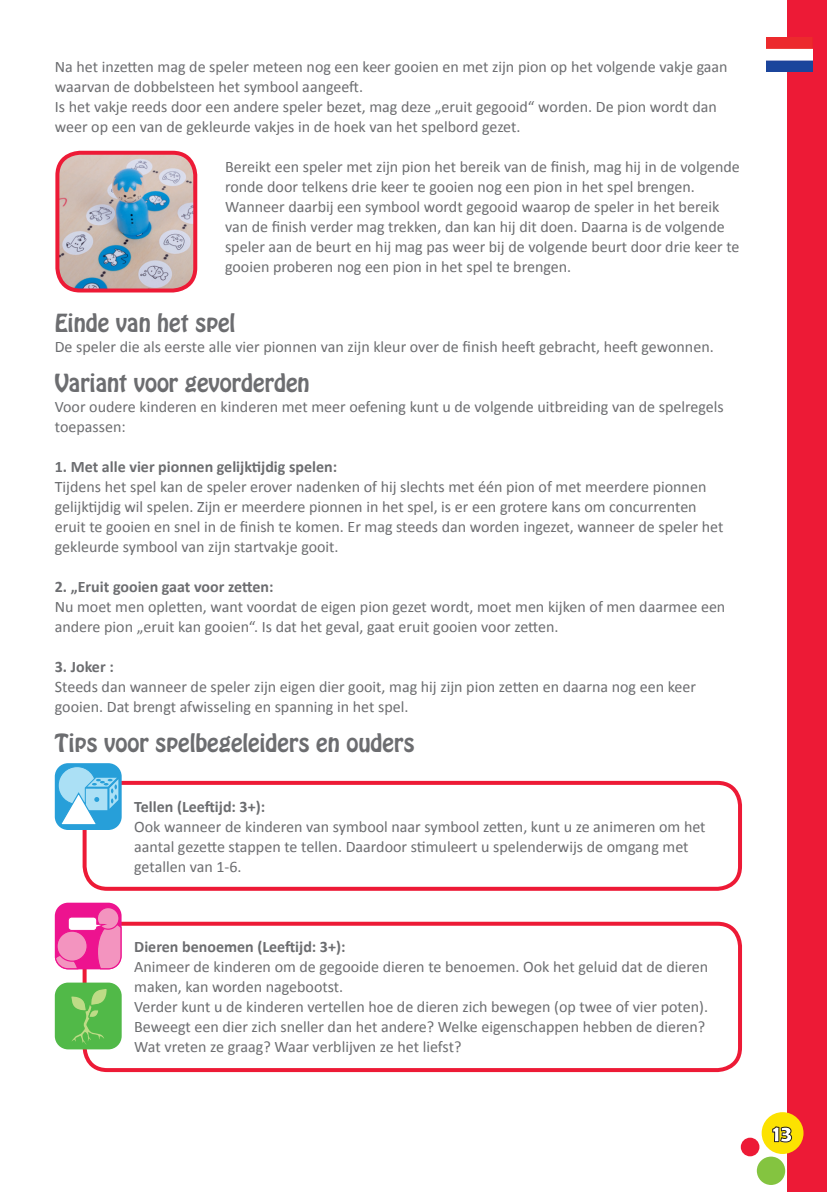
<style>
.page{position:relative;width:827px;height:1192px;background:#fff}
.page>*{position:absolute;margin:0;border:0;box-sizing:border-box;transform-origin:0 0}
.t1{font:700 24px "Berlin Sans FB Demi";color:#fff}
.t2{font:22px "Hobo Std";color:#6c6d70}
.t3{font:16px/20px "Calibri";color:#6c6d70}
.t4{font:700 16px "Calibri";color:#6c6d70}
</style>
<div class="page">
<div style="left:787px;top:0;width:39px;height:1192px;background:#ed1a36"></div>
<div style="left:761px;top:1112px;width:42px;height:42px;background:#fce201;border-radius:50%"></div>
<div style="left:740px;top:1138px;width:19px;height:18px;background:#ed1a36;border-radius:50%"></div>
<div style="left:756px;top:1157px;width:28px;height:28px;background:#84c440;border-radius:50%"></div>
<svg style="left:771px;top:1126px;width:21px;height:59px"></svg>
<img style="left:766px;top:37px;width:46px;height:35px">
<div style="left:83px;top:781px;width:658px;height:110px;border:4px solid #ed1a36;border-radius:23px"></div>
<div style="left:83px;top:922px;width:658px;height:150px;border:4px solid #ed1a36;border-radius:23px"></div>
<div style="left:55px;top:763px;width:66px;height:67px;background:#279fd9;border-radius:13px"></div>
<div style="left:58px;top:767px;width:38px;height:37px;background:#abe0f5;border-radius:50%"></div>
<div style="left:58px;top:766px;width:38px;height:39px;border:1px solid #279fd9;border-radius:50%"></div>
<svg style="left:59px;top:777px;width:60px;height:49px"></svg>
<svg style="left:55px;top:903px;width:66px;height:66px;background:#ef47a3"></svg>
<div style="left:97px;top:908px;width:22px;height:21px;background:#f394bf;border-radius:50%"></div>
<div style="left:97px;top:907px;width:22px;height:23px;border:1px solid #ed138f;border-radius:50%"></div>
<div style="left:57px;top:931px;width:30px;height:30px;background:#f394bf;border-radius:50%"></div>
<div style="left:56px;top:930px;width:32px;height:32px;border:1px solid #ed138f;border-radius:50%"></div>
<div style="left:68px;top:917px;width:29px;height:13px;background:#fff;border-radius:3px"></div>
<div style="left:68px;top:917px;width:29px;height:14px;border:1px solid #ed138f;border-radius:3px"></div>
<div style="left:55px;top:983px;width:67px;height:66px;background:#51b948;border-radius:13px"></div>
<svg style="left:71px;top:989px;width:36px;height:56px"></svg>
<img style="left:60px;top:153px;width:135px;height:137px">
<div style="left:55px;top:151px;width:142px;height:141px;border:4px solid #ed1a36;border-radius:23px"></div>
<p class="t3" style="left:55px;top:57px;width:674px">Na het inzetten mag de speler meteen nog een keer gooien en met zijn pion op het volgende vakje gaan waarvan de dobbelsteen het symbool aangeeft.</p>
<p class="t3" style="left:55px;top:97px;width:663px">Is het vakje reeds door een andere speler bezet, mag deze „eruit gegooid“ worden. De pion wordt dan weer op een van de gekleurde vakjes in de hoek van het spelbord gezet.</p>
<p class="t3" style="left:225px;top:157px;width:516px">Bereikt een speler met zijn pion het bereik van de finish, mag hij in de volgende ronde door telkens drie keer te gooien nog een pion in het spel brengen.<br>Wanneer daarbij een symbool wordt gegooid waarop de speler in het bereik van de finish verder mag trekken, dan kan hij dit doen. Daarna is de volgende speler aan de beurt en hij mag pas weer bij de volgende beurt door drie keer te gooien proberen nog een pion in het spel te brengen.</p>
<p class="t2" style="left:55px;top:308px;width:182px">Einde van het spel</p>
<p class="t3" style="left:55px;top:337px;width:660px">De speler die als eerste alle vier pionnen van zijn kleur over de finish heeft gebracht, heeft gewonnen.</p>
<p class="t2" style="left:55px;top:368px;width:256px">Variant voor gevorderden</p>
<p class="t3" style="left:55px;top:397px;width:670px">Voor oudere kinderen en kinderen met meer oefening kunt u de volgende uitbreiding van de spelregels toepassen:</p>
<p class="t4" style="left:55px;top:456px;width:284px">1. Met alle vier pionnen gelijktijdig spelen:</p>
<p class="t3" style="left:55px;top:477px;width:653px">Tijdens het spel kan de speler erover nadenken of hij slechts met één pion of met meerdere pionnen</p>
<p class="t3" style="left:55px;top:497px;width:670px">gelijktijdig wil spelen. Zijn er meerdere pionnen in het spel, is er een grotere kans om concurrenten eruit te gooien en snel in de finish te komen. Er mag steeds dan worden ingezet, wanneer de speler het gekleurde symbool van zijn startvakje gooit.</p>
<p class="t4" style="left:55px;top:576px;width:220px">2. „Eruit gooien gaat voor zetten:</p>
<p class="t3" style="left:55px;top:597px;width:671px">Nu moet men opletten, want voordat de eigen pion gezet wordt, moet men kijken of men daarmee een andere pion „eruit kan gooien“. Is dat het geval, gaat eruit gooien voor zetten.</p>
<p class="t4" style="left:55px;top:656px;width:60px">3. Joker :</p>
<p class="t3" style="left:55px;top:677px;width:642px">Steeds dan wanneer de speler zijn eigen dier gooit, mag hij zijn pion zetten en daarna nog een keer</p>
<p class="t3" style="left:55px;top:697px;width:355px">gooien. Dat brengt afwisseling en spanning in het spel.</p>
<p class="t2" style="left:55px;top:728px;width:361px">Tips voor spelbegeleiders en ouders</p>
<p class="t4" style="left:134px;top:796px;width:132px">Tellen (Leeftijd: 3+):</p>
<p class="t3" style="left:134px;top:817px;width:572px">Ook wanneer de kinderen van symbool naar symbool zetten, kunt u ze animeren om het aantal gezette stappen te tellen. Daardoor stimuleert u spelenderwijs de omgang met getallen van 1-6.</p>
<p class="t4" style="left:134px;top:936px;width:213px">Dieren benoemen (Leeftijd: 3+):</p>
<p class="t3" style="left:134px;top:957px;width:575px">Animeer de kinderen om de gegooide dieren te benoemen. Ook het geluid dat de dieren maken, kan worden nagebootst.</p>
<p class="t3" style="left:134px;top:997px;width:575px">Verder kunt u de kinderen vertellen hoe de dieren zich bewegen (op twee of vier poten).<br>Beweegt een dier zich sneller dan het andere? Welke eigenschappen hebben de dieren?<br>Wat vreten ze graag? Waar verblijven ze het liefst?</p>
<h1 class="t1" style="left:772px;top:1119px;width:21px">13</h1>
</div>
